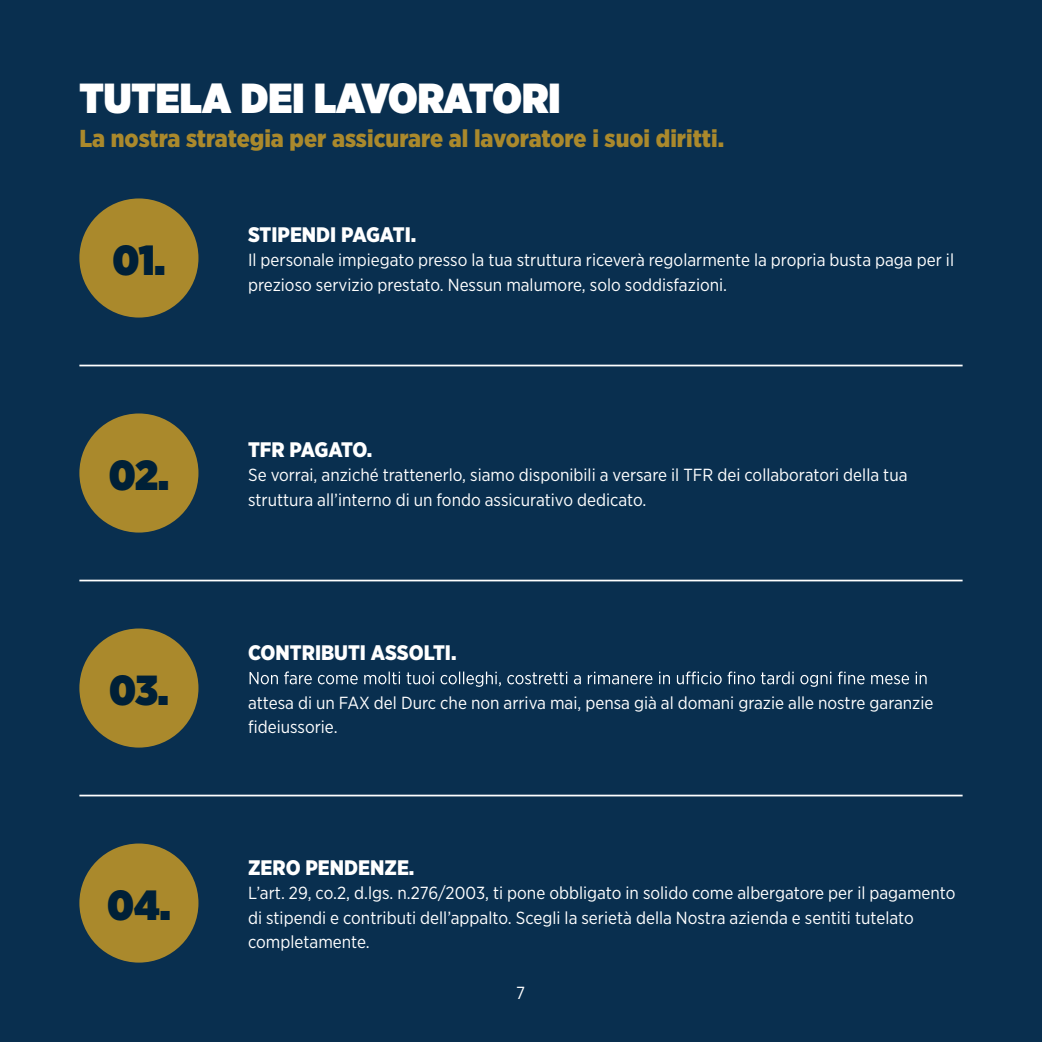
<style>
.page{position:relative;width:1042px;height:1042px;background:#092f4f}
.page>*{position:absolute;margin:0;border:0;box-sizing:border-box;transform-origin:0 0}
.t1{font:900 42px "Gotham Narrow";color:#fff}
.t2{font:900 42px "Gotham Narrow";letter-spacing:-.015em;color:#002037}
.t3{font:900 24.5px "Gotham Narrow";color:#aa892c}
.t4{font:900 21px "Gotham Narrow";color:#fff}
.t5{font:900 21px "Gotham Narrow";letter-spacing:-.025em;color:#fff}
.t6{font:17.5px/24.5px "Gotham Narrow";color:#fff}
</style>
<div class="page">
<div style="left:79px;top:198px;width:119px;height:119px;background:#aa892c;border-radius:50%"></div>
<div style="left:79px;top:413px;width:119px;height:119px;background:#aa892c;border-radius:50%"></div>
<div style="left:79px;top:628px;width:119px;height:119px;background:#aa892c;border-radius:50%"></div>
<svg style="left:249px;top:671px;width:677px;height:16px"></svg>
<div style="left:79px;top:843px;width:119px;height:119px;background:#aa892c;border-radius:50%"></div>
<hr style="left:79px;top:365px;width:883px;height:1px;background:#fff">
<hr style="left:79px;top:580px;width:883px;height:1px;background:#fff">
<hr style="left:79px;top:794px;width:883px;height:2px;background:#fff">
<h1 class="t1" style="left:79px;top:70px;width:482px">TUTELA DEI LAVORATORI</h1>
<h2 class="t3" style="left:79px;top:123px;width:646px">La nostra strategia per assicurare al lavoratore i suoi diritti.</h2>
<h1 class="t2" style="left:112px;top:231px;width:54px">01.</h1>
<h1 class="t2" style="left:109px;top:446px;width:62px">02.</h1>
<h1 class="t2" style="left:109px;top:661px;width:61px">03.</h1>
<h1 class="t2" style="left:107px;top:876px;width:65px">04.</h1>
<p class="t4" style="left:248px;top:221px;width:170px">STIPENDI PAGATI.</p>
<p class="t6" style="left:248px;top:248px;width:707px">Il personale impiegato presso la tua struttura riceverà regolarmente la propria busta paga per il prezioso servizio prestato. Nessun malumore, solo soddisfazioni.</p>
<p class="t5" style="left:248px;top:436px;width:126px">TFR PAGATO.</p>
<p class="t6" style="left:248px;top:463px;width:661px">Se vorrai, anziché trattenerlo, siamo disponibili a versare il TFR dei collaboratori della tua struttura all’interno di un fondo assicurativo dedicato.</p>
<p class="t4" style="left:248px;top:638px;width:210px">CONTRIBUTI ASSOLTI.</p>
<p class="t6" style="left:248px;top:690px;width:687px">attesa di un FAX del Durc che non arriva mai, pensa già al domani grazie alle nostre garanzie fideiussorie.</p>
<p class="t4" style="left:248px;top:853px;width:168px">ZERO PENDENZE.</p>
<p class="t6" style="left:248px;top:880px;width:709px">L’art. 29, co.2, d.lgs. n.276/2003, ti pone obbligato in solido come albergatore per il pagamento di stipendi e contributi dell’appalto. Scegli la serietà della Nostra azienda e sentiti tutelato completamente.</p>
<p class="t6" style="left:516px;top:980px;width:10px">7</p>
</div>
